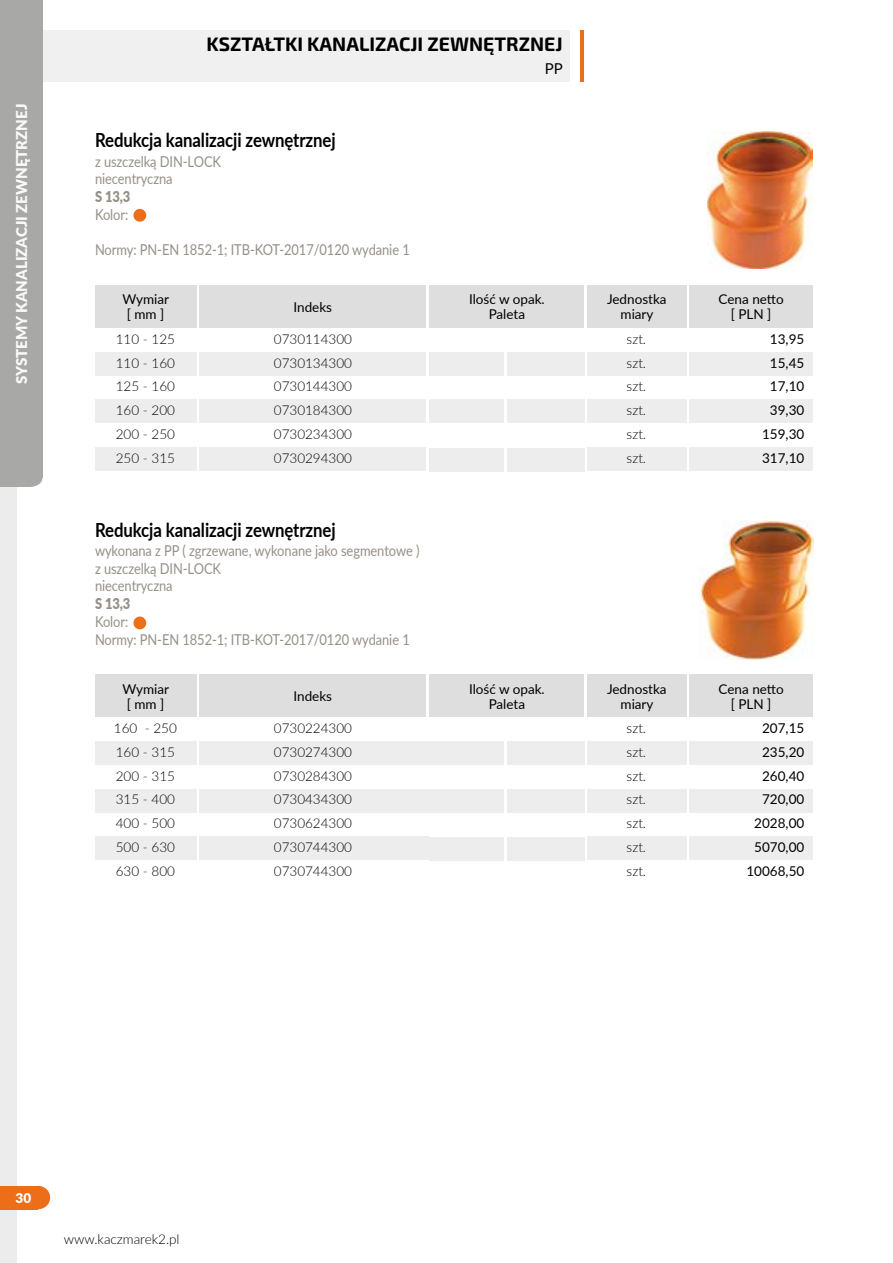
<style>
.page{position:relative;width:893px;height:1263px;background:#fff}
.page>*{position:absolute;margin:0;border:0;box-sizing:border-box;transform-origin:0 0}
.t1{font:700 19.5px "Lato";letter-spacing:-.005em;color:#000;scale:.86 1}
.t2{font:700 19.5px "Exo 2";color:#000}
.t3{font:15px/17.7px "Lato";letter-spacing:-.005em;color:#958f87;scale:.86 1}
.t4{font:900 15px "Lato";color:#f9f9fa}
.t5{font:900 15px "Lato";color:#958f87;scale:.86 1}
.t6{font:15px "Lato";color:#000}
.t7{font:300 13.5px/23.7px "Lato";color:#000;text-align:justify}
.t8{font:13.5px/23.7px "Lato";color:#000;text-align:center}
.t9{font:900 13.5px "Lato";color:#fff}
</style>
<div class="page">
<div style="left:43px;top:31px;width:527px;height:51px;background:#f0f0f1"></div>
<div style="left:23px;top:0;width:20px;height:477px;background:#a8a8a7"></div>
<div style="left:0;top:0;width:30px;height:487px;background:#a8a8a7"></div>
<div style="left:18px;top:469px;width:24px;height:18px;background:#a8a8a7;border-radius:50%"></div>
<div style="left:0;top:487px;width:17px;height:776px;background:#ececec"></div>
<div style="left:0;top:1186px;width:38px;height:23px;background:#ed6e19"></div>
<div style="left:26px;top:1186px;width:24px;height:23px;background:#ed6e19;border-radius:50%"></div>
<div style="left:199px;top:741px;width:230px;height:24px;background:#ededee"></div>
<div style="left:199px;top:836px;width:230px;height:24px;background:#ededee"></div>
<div style="left:199px;top:789px;width:230px;height:23px;background:#ededee"></div>
<div style="left:429px;top:741px;width:75px;height:24px;background:#ededee"></div>
<div style="left:429px;top:837px;width:75px;height:23px;background:#ededee"></div>
<div style="left:507px;top:741px;width:77px;height:24px;background:#ededee"></div>
<div style="left:507px;top:837px;width:77px;height:23px;background:#ededee"></div>
<div style="left:429px;top:789px;width:75px;height:23px;background:#ededee"></div>
<div style="left:507px;top:789px;width:77px;height:23px;background:#ededee"></div>
<div style="left:95px;top:674px;width:101px;height:43px;background:#dedede"></div>
<div style="left:199px;top:674px;width:227px;height:43px;background:#dedede"></div>
<div style="left:429px;top:674px;width:155px;height:43px;background:#dedede"></div>
<div style="left:587px;top:674px;width:100px;height:43px;background:#dedede"></div>
<div style="left:689px;top:674px;width:124px;height:43px;background:#dedede"></div>
<div style="left:134px;top:617px;width:11px;height:12px;background:#ed6e19;border-radius:50%"></div>
<div style="left:133px;top:616px;width:13px;height:13px;border:2px solid #ed6e19;border-radius:50%"></div>
<div style="left:95px;top:741px;width:101px;height:24px;background:#ededee"></div>
<div style="left:587px;top:741px;width:100px;height:24px;background:#ededee"></div>
<div style="left:689px;top:741px;width:124px;height:24px;background:#ededee"></div>
<div style="left:95px;top:836px;width:101px;height:24px;background:#ededee"></div>
<div style="left:587px;top:836px;width:100px;height:24px;background:#ededee"></div>
<div style="left:689px;top:836px;width:124px;height:24px;background:#ededee"></div>
<div style="left:95px;top:789px;width:101px;height:23px;background:#ededee"></div>
<div style="left:587px;top:789px;width:100px;height:23px;background:#ededee"></div>
<div style="left:689px;top:789px;width:124px;height:23px;background:#ededee"></div>
<img style="left:700px;top:520px;width:113px;height:140px">
<div style="left:429px;top:352px;width:75px;height:23px;background:#ededee"></div>
<div style="left:429px;top:448px;width:75px;height:23px;background:#ededee"></div>
<div style="left:507px;top:352px;width:77px;height:23px;background:#ededee"></div>
<div style="left:507px;top:448px;width:77px;height:23px;background:#ededee"></div>
<div style="left:429px;top:400px;width:75px;height:23px;background:#ededee"></div>
<div style="left:507px;top:400px;width:77px;height:23px;background:#ededee"></div>
<div style="left:95px;top:285px;width:101px;height:43px;background:#dedede"></div>
<div style="left:199px;top:285px;width:227px;height:43px;background:#dedede"></div>
<div style="left:429px;top:285px;width:155px;height:43px;background:#dedede"></div>
<div style="left:587px;top:285px;width:100px;height:43px;background:#dedede"></div>
<div style="left:689px;top:285px;width:124px;height:43px;background:#dedede"></div>
<div style="left:134px;top:210px;width:11px;height:11px;background:#ed6e19;border-radius:50%"></div>
<div style="left:133px;top:209px;width:13px;height:13px;border:2px solid #ed6e19;border-radius:50%"></div>
<div style="left:95px;top:352px;width:101px;height:23px;background:#ededee"></div>
<div style="left:199px;top:352px;width:227px;height:23px;background:#ededee"></div>
<div style="left:587px;top:352px;width:100px;height:23px;background:#ededee"></div>
<div style="left:689px;top:352px;width:124px;height:23px;background:#ededee"></div>
<div style="left:95px;top:447px;width:101px;height:23px;background:#ededee"></div>
<div style="left:199px;top:447px;width:227px;height:23px;background:#ededee"></div>
<div style="left:587px;top:447px;width:100px;height:23px;background:#ededee"></div>
<div style="left:689px;top:447px;width:124px;height:23px;background:#ededee"></div>
<div style="left:95px;top:400px;width:101px;height:23px;background:#ededee"></div>
<div style="left:199px;top:400px;width:227px;height:23px;background:#ededee"></div>
<div style="left:587px;top:400px;width:100px;height:23px;background:#ededee"></div>
<div style="left:689px;top:400px;width:124px;height:23px;background:#ededee"></div>
<img style="left:707px;top:131px;width:106px;height:138px">
<hr style="left:580px;top:31px;width:3px;height:51px;background:#ed6e19">
<p class="t4" style="left:11px;top:384px;width:281px;rotate:-90deg">SYSTEMY KANALIZACJI ZEWNĘTRZNEJ</p>
<h1 class="t2" style="left:206px;top:33px;width:358px">KSZTAŁTKI KANALIZACJI ZEWNĘTRZNEJ</h1>
<p class="t6" style="left:545px;top:58px;width:19px">PP</p>
<h1 class="t1" style="left:95px;top:126px;width:281px">Redukcja kanalizacji zewnętrznej</h1>
<p class="t3" style="left:95px;top:152px;width:148px">z uszczelką DIN-LOCK niecentryczna</p>
<p class="t5" style="left:95px;top:185px;width:43px">S 13,3</p>
<p class="t3" style="left:95px;top:205px;width:40px">Kolor:</p>
<p class="t3" style="left:95px;top:240px;width:368px">Normy: PN-EN 1852-1; ITB-KOT-2017/0120 wydanie 1</p>
<p class="t8" style="left:122px;top:291px;width:48px;line-height:15px">Wymiar [ mm ]</p>
<p class="t8" style="left:294px;top:294px;width:40px">Indeks</p>
<p class="t8" style="left:469px;top:291px;width:77px;line-height:15px">Ilość w opak.<br>Paleta</p>
<p class="t8" style="left:607px;top:291px;width:61px;line-height:15px">Jednostka miary</p>
<p class="t8" style="left:719px;top:291px;width:67px;line-height:15px">Cena netto [ PLN ]</p>
<p class="t7" style="left:116px;top:327px;width:61px">110 - 125<br>110 - 160<br>125 - 160<br>160 - 200<br>200 - 250<br>250 - 315</p>
<p class="t7" style="left:627px;top:327px;width:21px">szt. szt. szt. szt. szt. szt.</p>
<p class="t8" style="left:762px;top:326px;width:44px">13,95<br>15,45<br>17,10<br>39,30<br>159,30<br>317,10</p>
<p class="t7" style="left:274px;top:327px;width:80px">0730114300<br>0730134300<br>0730144300<br>0730184300<br>0730234300<br>0730294300</p>
<h1 class="t1" style="left:95px;top:515px;width:281px">Redukcja kanalizacji zewnętrznej</h1>
<p class="t3" style="left:95px;top:541px;width:379px">wykonana z PP ( zgrzewane, wykonane jako segmentowe ) z uszczelką DIN-LOCK<br>niecentryczna</p>
<p class="t5" style="left:95px;top:592px;width:43px">S 13,3</p>
<p class="t3" style="left:95px;top:612px;width:368px">Kolor:<br>Normy: PN-EN 1852-1; ITB-KOT-2017/0120 wydanie 1</p>
<p class="t8" style="left:122px;top:680px;width:48px;line-height:15px">Wymiar [ mm ]</p>
<p class="t8" style="left:294px;top:684px;width:40px">Indeks</p>
<p class="t8" style="left:469px;top:680px;width:77px;line-height:15px">Ilość w opak.<br>Paleta</p>
<p class="t8" style="left:607px;top:680px;width:61px;line-height:15px">Jednostka miary</p>
<p class="t8" style="left:719px;top:680px;width:67px;line-height:15px">Cena netto [ PLN ]</p>
<p class="t7" style="left:114px;top:716px;width:64px;text-align:left">160 - 250<br>160 - 315<br>200 - 315<br>315 - 400<br>400 - 500<br>500 - 630<br>630 - 800</p>
<p class="t7" style="left:627px;top:716px;width:21px">szt. szt. szt. szt. szt. szt. szt.</p>
<p class="t8" style="left:746px;top:716px;width:59px;text-align:right">207,15<br>235,20<br>260,40<br>720,00<br>2028,00<br>5070,00<br>10068,50</p>
<p class="t7" style="left:274px;top:716px;width:80px">0730224300<br>0730274300<br>0730284300<br>0730434300<br>0730624300<br>0730744300<br>0730744300</p>
<p class="t9" style="left:16px;top:1188px;width:17px">30</p>
<p class="t7" style="left:64px;top:1226px;width:117px">www.kaczmarek2.pl</p>
</div>
